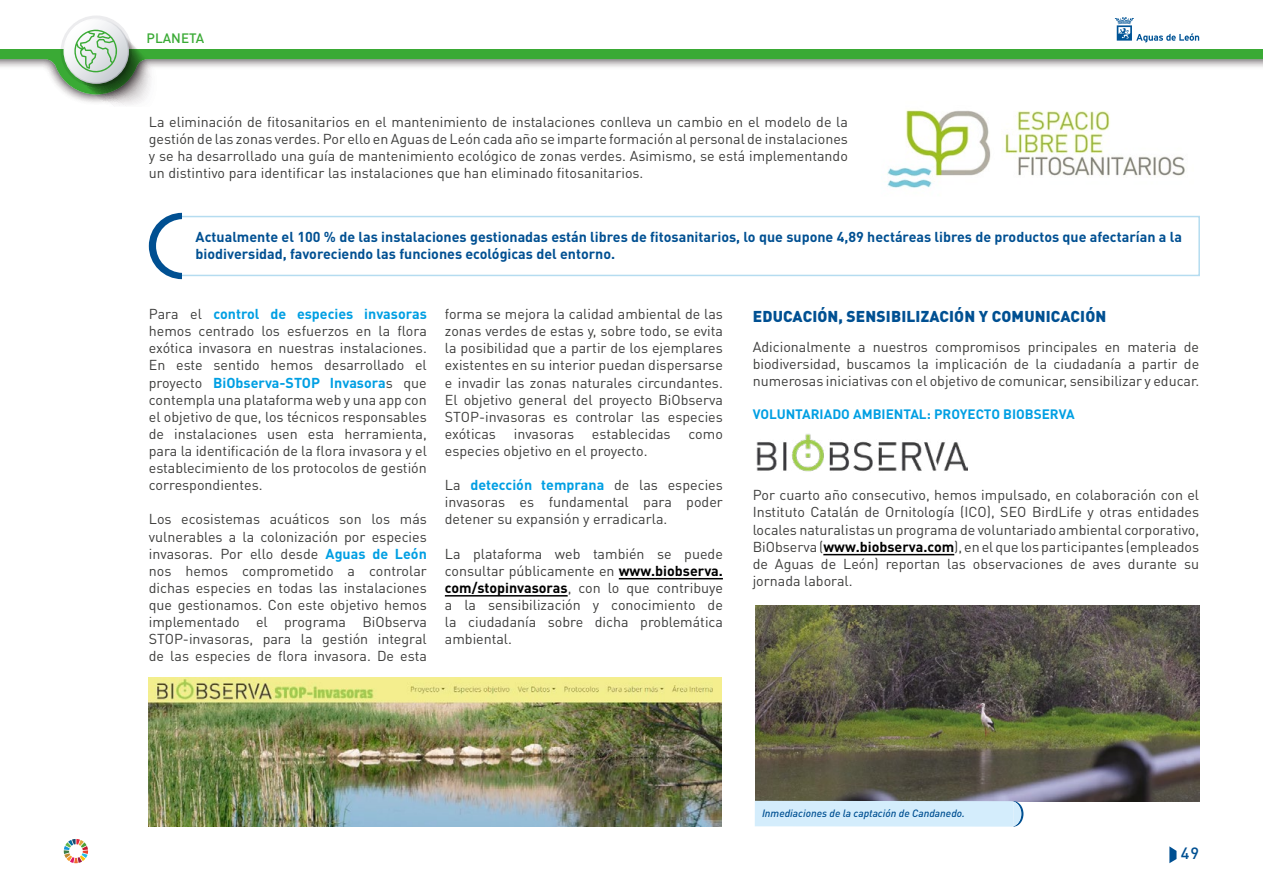
<style>
.page{position:relative;width:1263px;height:893px;background:#fff}
.page>*{position:absolute;margin:0;border:0;box-sizing:border-box;transform-origin:0 0}
.t1{font:500 16.2px "DIN Pro";color:#005092}
.t2{font:900 15.6px "DIN Pro";letter-spacing:.01em;color:#005092}
.t3{font:14.25px/17.1px "DIN Pro";color:#3c3c3b;text-align:justify}
.t4{font:700 14.25px/17.1px "DIN Pro";color:#005092}
.t5{font:700 13.5px "DIN Pro";color:#009fe3}
.t6{font:500 13.5px "DIN Pro";color:#3aaa35}
.t7{font:italic 500 10.5px "DIN Pro";color:#005092}
.s1{font-weight:700;color:#009fe3}
.s2{font-weight:700;color:#000}
</style>
<div class="page">
<svg style="left:1169px;top:846px;width:7px;height:17px"></svg>
<svg style="left:64px;top:839px;width:24px;height:24px"></svg>
<svg style="left:0;top:49px;width:1263px;height:43px"></svg>
<svg style="left:64px;top:18px;width:95px;height:88px"></svg>
<svg style="left:1115px;top:17px;width:84px;height:26px"></svg>
<img style="left:887px;top:110px;width:298px;height:78px">
<hr style="left:619px;top:578px;width:104px;height:1px;background:#000">
<hr style="left:445px;top:595px;width:123px;height:2px;background:#000">
<hr style="left:823px;top:554px;width:131px;height:1px;background:#000">
<div style="left:178px;top:216px;width:1022px;height:60px;border:2px solid #b5dcf0"></div>
<svg style="left:149px;top:213px;width:33px;height:66px"></svg>
<img style="left:149px;top:677px;width:572px;height:149px">
<img style="left:757px;top:434px;width:210px;height:38px">
<img style="left:755px;top:606px;width:444px;height:195px">
<div style="left:755px;top:801px;width:268px;height:26px;background:#d4edfc"></div>
<p class="t6" style="left:147px;top:28px;width:59px">PLANETA</p>
<p class="t3" style="left:149px;top:112px;width:701px">La eliminación de fitosanitarios en el mantenimiento de instalaciones conlleva un cambio en el modelo de la gestión de las zonas verdes. Por ello en Aguas de León cada año se imparte formación al personal de instalaciones y se ha desarrollado una guía de mantenimiento ecológico de zonas verdes. Asimismo, se está implementando un distintivo para identificar las instalaciones que han eliminado fitosanitarios.</p>
<p class="t4" style="left:196px;top:228px;width:988px">Actualmente el 100 % de las instalaciones gestionadas están libres de fitosanitarios, lo que supone 4,89 hectáreas libres de productos que afectarían a la biodiversidad, favoreciendo las funciones ecológicas del entorno.</p>
<p class="t3" style="left:149px;top:305px;width:280px">Para el <span class="s1">control de especies invasoras </span>hemos centrado los esfuerzos en la flora exótica invasora en nuestras instalaciones.<br>En este sentido hemos desarrollado el proyecto <span class="s1">BiObserva-STOP Invasora</span>s que contempla una plataforma web y una app con el objetivo de que, los técnicos responsables de instalaciones usen esta herramienta, para la identificación de la flora invasora y el establecimiento de los protocolos de gestión correspondientes.</p>
<p class="t3" style="left:149px;top:510px;width:280px">Los ecosistemas acuáticos son los más vulnerables a la colonización por especies invasoras. Por ello desde <span class="s1">Aguas de León </span>nos hemos comprometido a controlar dichas especies en todas las instalaciones que gestionamos. Con este objetivo hemos implementado el programa BiObserva STOP-invasoras, para la gestión integral de las especies de flora invasora. De esta</p>
<p class="t3" style="left:445px;top:305px;width:280px">forma se mejora la calidad ambiental de las zonas verdes de estas y, sobre todo, se evita la posibilidad que a partir de los ejemplares existentes en su interior puedan dispersarse e invadir las zonas naturales circundantes.<br>El objetivo general del proyecto BiObserva STOP-invasoras es controlar las especies exóticas invasoras establecidas como especies objetivo en el proyecto.</p>
<p class="t3" style="left:445px;top:476px;width:280px">La <span class="s1">detección temprana</span> de las especies invasoras es fundamental para poder detener su expansión y erradicarla.</p>
<p class="t3" style="left:445px;top:544px;width:280px">La plataforma web también se puede consultar públicamente en <span class="s2">www.biobserva. com/stopinvasoras</span>, con lo que contribuye a la sensibilización y conocimiento de la ciudadanía sobre dicha problemática ambiental.</p>
<p class="t2" style="left:753px;top:306px;width:355px">EDUCACIÓN, SENSIBILIZACIÓN Y COMUNICACIÓN</p>
<p class="t3" style="left:753px;top:337px;width:448px">Adicionalmente a nuestros compromisos principales en materia de biodiversidad, buscamos la implicación de la ciudadanía a partir de numerosas iniciativas con el objetivo de comunicar, sensibilizar y educar.</p>
<p class="t5" style="left:753px;top:405px;width:323px">VOLUNTARIADO AMBIENTAL: PROYECTO BIOBSERVA</p>
<p class="t3" style="left:753px;top:486px;width:448px">Por cuarto año consecutivo, hemos impulsado, en colaboración con el Instituto Catalán de Ornitología (ICO), SEO BirdLife y otras entidades locales naturalistas un programa de voluntariado ambiental corporativo, BiObserva (<span class="s2">www.biobserva.com</span>), en el que los participantes (empleados de Aguas de León) reportan las observaciones de aves durante su jornada laboral.</p>
<p class="t7" style="left:762px;top:805px;width:204px">Inmediaciones de la captación de Candanedo.</p>
<p class="t1" style="left:1181px;top:842px;width:20px">49</p>
</div>
